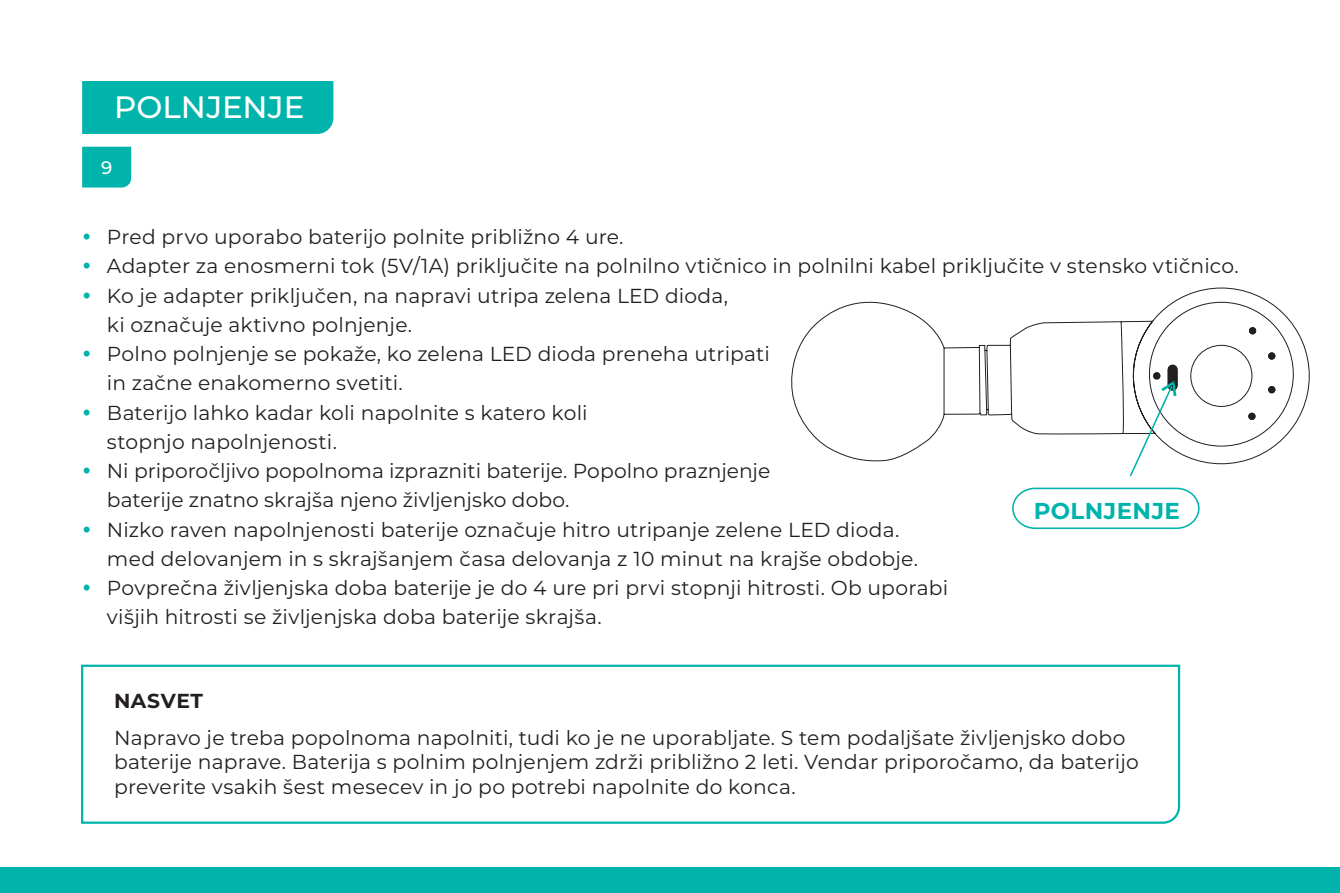
<style>
.page{position:relative;width:1340px;height:893px;background:#fff}
.page>*{position:absolute;margin:0;border:0;box-sizing:border-box;transform-origin:0 0}
.t1{font:500 30.82px "Montserrat";color:#fff}
.t2{font:700 22.95px "Montserrat";letter-spacing:.02em;color:#00b4ac}
.t3{font:20.25px/29.2px "Montserrat";letter-spacing:.01em;color:#231f20}
.t4{font:700 20.25px "Montserrat";letter-spacing:.03em;color:#231f20}
.t5{font:500 18.22px "Montserrat";color:#fff}
.s1{color:#00b4ac}
</style>
<div class="page">
<div style="left:0;top:867px;width:1339px;height:26px;background:#00b4ac"></div>
<div style="left:82px;top:81px;width:251px;height:53px;background:#00b4ac"></div>
<svg style="left:81px;top:664px;width:1100px;height:160px"></svg>
<div style="left:82px;top:147px;width:49px;height:41px;background:#00b4ac"></div>
<svg style="left:791px;top:287px;width:519px;height:178px"></svg>
<svg style="left:1248px;top:326px;width:8px;height:9px"></svg>
<svg style="left:1211px;top:352px;width:66px;height:72px"></svg>
<div style="left:1168px;top:365px;width:9px;height:25px;background:#231f20;border-radius:4px"></div>
<div style="left:1167px;top:365px;width:10px;height:25px;border:1px solid #231f20;border-radius:4px"></div>
<svg style="left:1012px;top:487px;width:188px;height:42px"></svg>
<svg style="left:1129px;top:371px;width:47px;height:105px"></svg>
<p class="t1" style="left:114px;top:86px;width:192px">POLNJENJE</p>
<p class="t5" style="left:101px;top:155px;width:13px">9</p>
<p class="t3" style="left:82px;top:222px;width:543px"><span class="s1">•</span> Pred prvo uporabo baterijo polnite približno 4 ure.</p>
<p class="t3" style="left:82px;top:251px;width:1158px"><span class="s1">•</span> Adapter za enosmerni tok (5V/1A) priključite na polnilno vtičnico in polnilni kabel priključite v stensko vtičnico.</p>
<p class="t3" style="left:107px;top:280px;width:623px;text-indent:-25px"><span class="s1">•</span> Ko je adapter priključen, na napravi utripa zelena LED dioda, ki označuje aktivno polnjenje.</p>
<p class="t3" style="left:107px;top:339px;width:664px;text-indent:-25px"><span class="s1">•</span> Polno polnjenje se pokaže, ko zelena LED dioda preneha utripati in začne enakomerno svetiti.</p>
<p class="t3" style="left:107px;top:397px;width:482px;text-indent:-25px"><span class="s1">•</span> Baterijo lahko kadar koli napolnite s katero koli stopnjo napolnjenosti.</p>
<p class="t3" style="left:107px;top:456px;width:665px;text-indent:-25px"><span class="s1">•</span> Ni priporočljivo popolnoma izprazniti baterije. Popolno praznjenje baterije znatno skrajša njeno življenjsko dobo.</p>
<p class="t3" style="left:107px;top:514px;width:812px;text-indent:-25px"><span class="s1">•</span> Nizko raven napolnjenosti baterije označuje hitro utripanje zelene LED dioda. med delovanjem in s skrajšanjem časa delovanja z 10 minut na krajše obdobje.</p>
<p class="t3" style="left:107px;top:573px;width:843px;text-indent:-25px"><span class="s1">•</span> Povprečna življenjska doba baterije je do 4 ure pri prvi stopnji hitrosti. Ob uporabi višjih hitrosti se življenjska doba baterije skrajša.</p>
<p class="t2" style="left:1033px;top:494px;width:148px">POLNJENJE</p>
<p class="t4" style="left:114px;top:687px;width:90px">NASVET</p>
<p class="t3" style="left:114px;top:725px;width:1026px;line-height:24.3px">Napravo je treba popolnoma napolniti, tudi ko je ne uporabljate. S tem podaljšate življenjsko dobo baterije naprave. Baterija s polnim polnjenjem zdrži približno 2 leti. Vendar priporočamo, da baterijo preverite vsakih šest mesecev in jo po potrebi napolnite do konca.</p>
</div>
